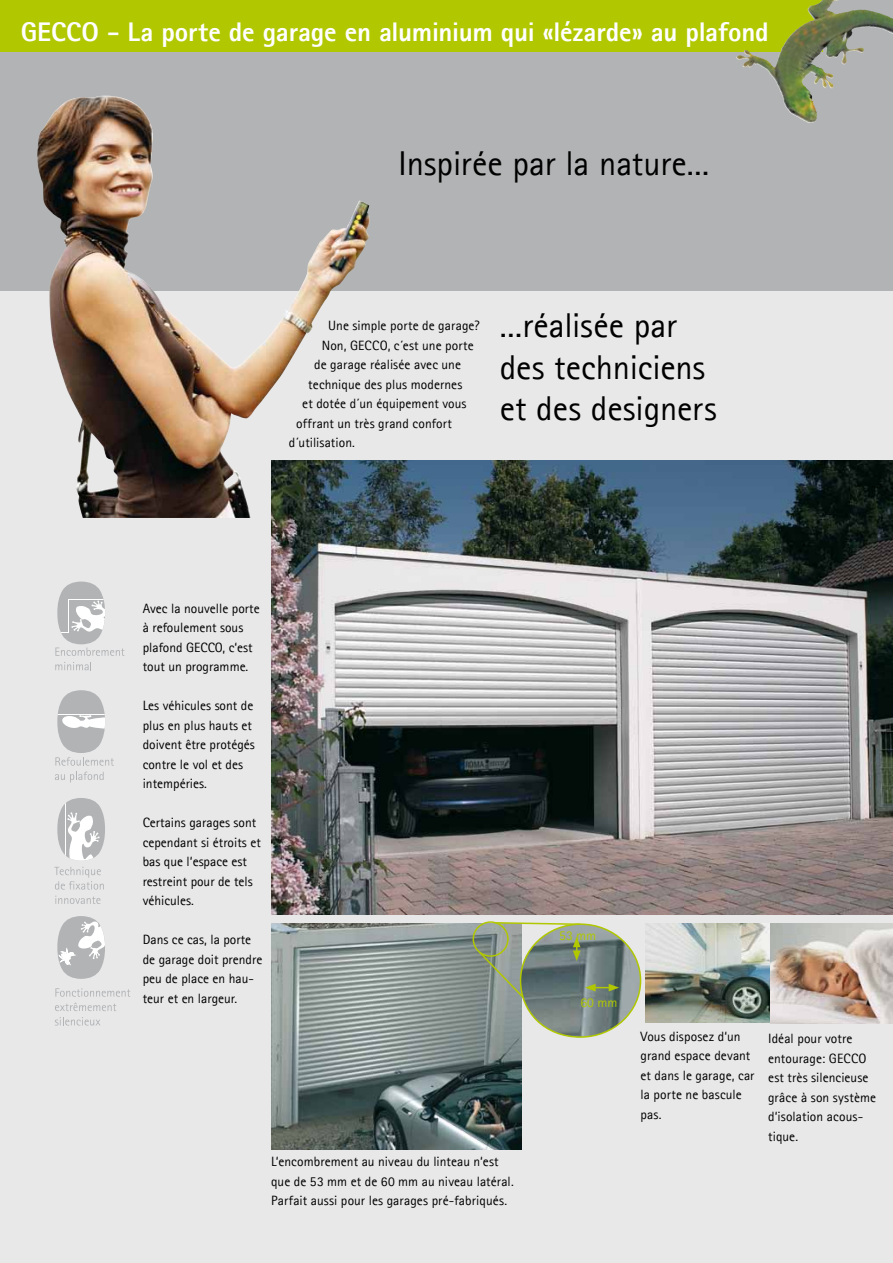
<style>
.page{position:relative;width:893px;height:1263px;background:#fff}
.page>*{position:absolute;margin:0;border:0;box-sizing:border-box;transform-origin:0 0}
.t1{font:34.5px/41.4px "Agfa Rotis Sans Serif";letter-spacing:-.005em;color:#000}
.t2{font:800 27px "Agfa Rotis Sans Serif";letter-spacing:-.005em;color:#fff}
.t3{font:13.5px/19.5px "Agfa Rotis Sans Serif";color:#000}
.t4{font:13.5px "Agfa Rotis Sans Serif";color:#b1c800}
</style>
<div class="page">
<div style="left:0;top:263px;width:893px;height:1000px;background:#e8e8e9"></div>
<div style="left:0;top:0;width:893px;height:291px;background:#b1b3b4"></div>
<div style="left:0;top:0;width:823px;height:51px;background:#b1c800"></div>
<img style="left:271px;top:460px;width:622px;height:454px">
<img style="left:646px;top:923px;width:247px;height:100px">
<img style="left:37px;top:97px;width:333px;height:421px">
<img style="left:271px;top:923px;width:250px;height:227px">
<svg style="left:477px;top:950px;width:43px;height:60px;background:#8c978e"></svg>
<div style="left:473px;top:921px;width:36px;height:36px;border:2px solid #b1c800;border-radius:50%"></div>
<img style="left:520px;top:926px;width:120px;height:111px">
<svg style="left:573px;top:937px;width:8px;height:24px"></svg>
<svg style="left:585px;top:984px;width:34px;height:7px"></svg>
<img style="left:792px;top:0;width:30px;height:33px">
<svg style="left:494px;top:921px;width:88px;height:5px"></svg>
<svg style="left:57px;top:798px;width:48px;height:62px"></svg>
<hr style="left:65px;top:802px;width:1px;height:59px;background:#fff">
<svg style="left:57px;top:916px;width:48px;height:63px"></svg>
<svg style="left:55px;top:581px;width:70px;height:75px"></svg>
<svg style="left:55px;top:662px;width:36px;height:8px"></svg>
<svg style="left:55px;top:690px;width:59px;height:76px"></svg>
<svg style="left:55px;top:772px;width:49px;height:10px"></svg>
<svg style="left:54px;top:867px;width:50px;height:23px"></svg>
<svg style="left:55px;top:896px;width:46px;height:8px"></svg>
<svg style="left:55px;top:988px;width:75px;height:9px"></svg>
<svg style="left:55px;top:1003px;width:61px;height:8px"></svg>
<svg style="left:55px;top:1017px;width:45px;height:8px"></svg>
<h2 class="t2" style="left:21px;top:15px;width:749px">GECCO - La porte de garage en aluminium qui «lézarde» au plafond</h2>
<h1 class="t1" style="left:398px;top:143px;width:313px">Inspirée par la nature...</h1>
<p class="t3" style="left:328px;top:316px;width:153px">Une simple porte de garage?</p>
<p class="t3" style="left:322px;top:335px;width:154px">Non, GECCO, c´est une porte</p>
<p class="t3" style="left:314px;top:355px;width:148px">de garage réalisée avec une</p>
<p class="t3" style="left:308px;top:374px;width:156px">technique des plus modernes</p>
<p class="t3" style="left:302px;top:394px;width:166px">et dotée d´un équipement vous</p>
<p class="t3" style="left:296px;top:413px;width:157px">offrant un très grand confort</p>
<p class="t3" style="left:289px;top:433px;width:68px">d´utilisation.</p>
<h1 class="t1" style="left:500px;top:305px;width:219px">...réalisée par des techniciens et des designers</h1>
<p class="t3" style="left:143px;top:598px;width:118px">Avec la nouvelle porte à refoulement sous plafond GECCO, c‘est tout un programme.</p>
<p class="t3" style="left:143px;top:696px;width:114px">Les véhicules sont de plus en plus hauts et doivent être protégés contre le vol et des intempéries.</p>
<p class="t3" style="left:143px;top:813px;width:120px">Certains garages sont cependant si étroits et bas que l‘espace est restreint pour de tels véhicules.</p>
<p class="t3" style="left:143px;top:930px;width:121px">Dans ce cas, la porte de garage doit prendre peu de place en hau&shy;teur et en largeur.</p>
<p class="t3" style="left:271px;top:1152px;width:244px">L‘encombrement au niveau du linteau n‘est que de 53 mm et de 60 mm au niveau latéral.<br>Parfait aussi pour les garages pré-fabriqués.</p>
<p class="t4" style="left:559px;top:927px;width:39px">53 mm</p>
<p class="t4" style="left:580px;top:994px;width:39px">60 mm</p>
<p class="t3" style="left:640px;top:1026px;width:116px">Vous disposez d‘un grand espace devant et dans le garage, car la porte ne bascule pas.</p>
<p class="t3" style="left:768px;top:1029px;width:109px">Idéal pour votre entourage: GECCO est très silencieuse grâce à son système d‘isolation acous&shy;tique.</p>
</div>
